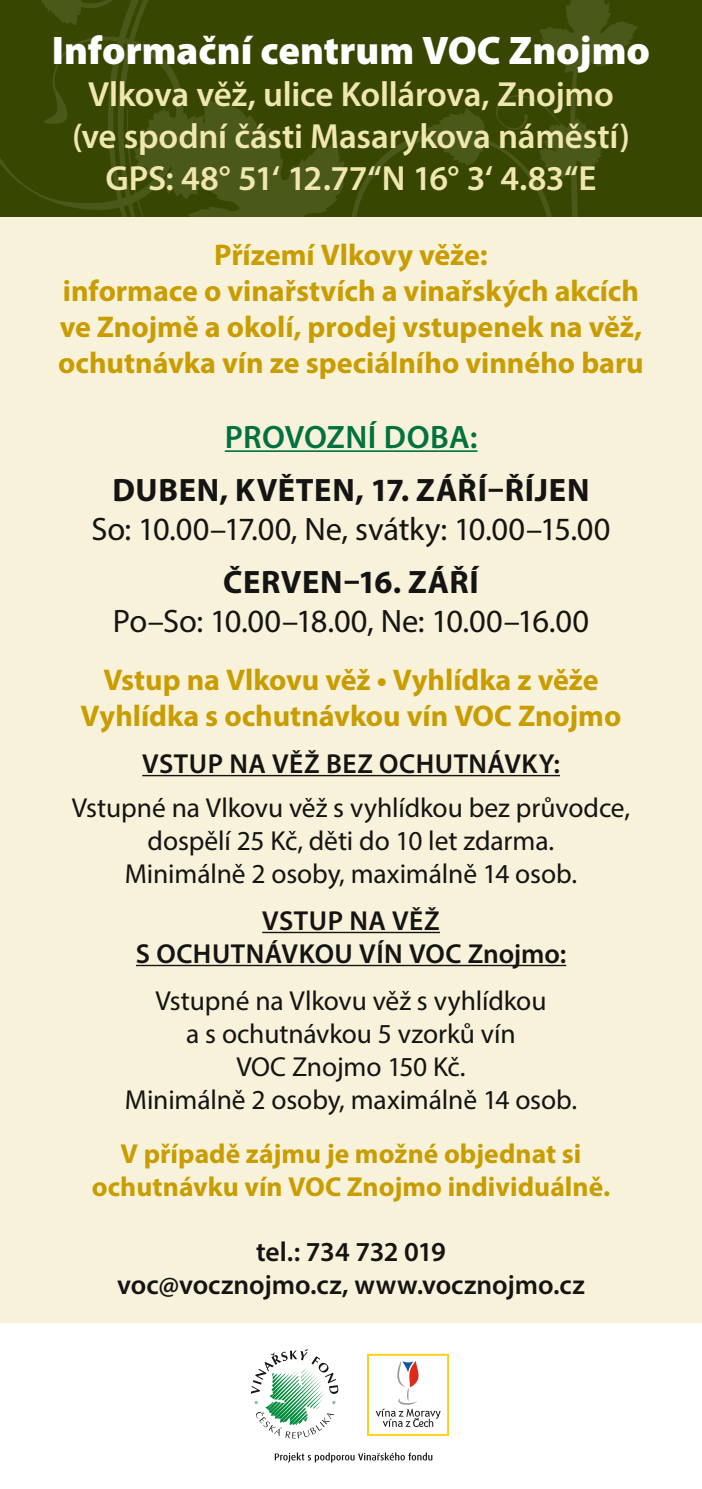
<style>
.page{position:relative;width:702px;height:1489px;background:#fff}
.page>*{position:absolute;margin:0;border:0;box-sizing:border-box;transform-origin:0 0}
.t1{font:900 40px "Myriad Pro";color:#fff}
.t2{font:600 35px/42px "Myriad Pro";letter-spacing:-.01em;color:#f0e6b2;text-align:center}
.t3{font:32.5px "Myriad Pro";letter-spacing:-.005em;color:#131413}
.t4{font:700 32.5px "Myriad Pro";letter-spacing:.02em;color:#131413}
.t5{font:600 32.5px "Myriad Pro";letter-spacing:.01em;color:#00713f}
.t6{font:700 30px/36px "Myriad Pro";color:#c99c00;text-align:center}
.t7{font:27.5px/33px "Myriad Pro";letter-spacing:-.005em;color:#131413;text-align:center}
.t8{font:600 27.5px/33px "Myriad Pro";letter-spacing:.01em;color:#131413;text-align:center}
.t9{font:700 27.5px/33px "Myriad Pro";color:#c99c00;text-align:center}
</style>
<div class="page">
<div style="left:0;top:177px;width:702px;height:1145px;background:#f8f2da"></div>
<div style="left:614px;top:0;width:88px;height:216px;background:#374600"></div>
<svg style="left:614px;top:0;width:24px;height:73px;background:#3b4a06"></svg>
<div style="left:0;top:0;width:91px;height:216px;background:#374600"></div>
<svg style="left:91px;top:0;width:523px;height:216px;background:#3b4a05"></svg>
<svg style="left:427px;top:90px;width:175px;height:89px;background:#3d4b08"></svg>
<svg style="left:15px;top:0;width:117px;height:25px;background:#3c4b07"></svg>
<hr style="left:225px;top:450px;width:252px;height:2px;background:#00713f">
<hr style="left:142px;top:774px;width:418px;height:2px;background:#131413">
<hr style="left:262px;top:931px;width:178px;height:2px;background:#131413">
<hr style="left:136px;top:964px;width:430px;height:2px;background:#131413">
<svg style="left:275px;top:1452px;width:157px;height:10px"></svg>
<svg style="left:367px;top:1354px;width:83px;height:82px"></svg>
<svg style="left:367px;top:1353px;width:82px;height:82px"></svg>
<svg style="left:251px;top:1349px;width:87px;height:89px"></svg>
<h1 class="t1" style="left:52px;top:27px;width:600px">Informační centrum VOC Znojmo</h1>
<p class="t2" style="left:72px;top:72px;width:559px">Vlkova věž, ulice Kollárova, Znojmo (ve spodní části Masarykova náměstí)<br>GPS: 48° 51‘ 12.77“N 16° 3‘ 4.83“E</p>
<p class="t6" style="left:58px;top:236px;width:587px">Přízemí Vlkovy věže:<br>informace o vinařstvích a vinařských akcích ve Znojmě a okolí, prodej vstupenek na věž, ochutnávka vín ze speciálního vinného baru</p>
<p class="t5" style="left:225px;top:416px;width:254px">PROVOZNÍ DOBA:</p>
<p class="t4" style="left:112px;top:469px;width:478px">DUBEN, KVĚTEN, 17. ZÁŘÍ–ŘÍJEN</p>
<p class="t3" style="left:91px;top:509px;width:520px">So: 10.00–17.00, Ne, svátky: 10.00–15.00</p>
<p class="t4" style="left:223px;top:561px;width:257px">ČERVEN–16. ZÁŘÍ</p>
<p class="t3" style="left:113px;top:601px;width:477px">Po–So: 10.00–18.00, Ne: 10.00–16.00</p>
<p class="t6" style="left:81px;top:660px;width:542px">Vstup na Vlkovu věž • Vyhlídka z věže<br>Vyhlídka s ochutnávkou vín VOC Znojmo</p>
<p class="t8" style="left:142px;top:746px;width:419px">VSTUP NA VĚŽ BEZ OCHUTNÁVKY:</p>
<p class="t7" style="left:72px;top:790px;width:559px">Vstupné na Vlkovu věž s vyhlídkou bez průvodce, dospělí 25 Kč, děti do 10 let zdarma.<br>Minimálně 2 osoby, maximálně 14 osob.</p>
<p class="t8" style="left:136px;top:903px;width:432px">VSTUP NA VĚŽ<br>S OCHUTNÁVKOU VÍN VOC Znojmo:</p>
<p class="t7" style="left:125px;top:983px;width:453px">Vstupné na Vlkovu věž s vyhlídkou<br>a s ochutnávkou 5 vzorků vín<br>VOC Znojmo 150 Kč.<br>Minimálně 2 osoby, maximálně 14 osob.</p>
<p class="t9" style="left:92px;top:1136px;width:520px">V případě zájmu je možné objednat si ochutnávku vín VOC Znojmo individuálně.</p>
<p class="t8" style="left:117px;top:1234px;width:469px">tel.: 734 732 019<br>voc@vocznojmo.cz, www.vocznojmo.cz</p>
</div>
